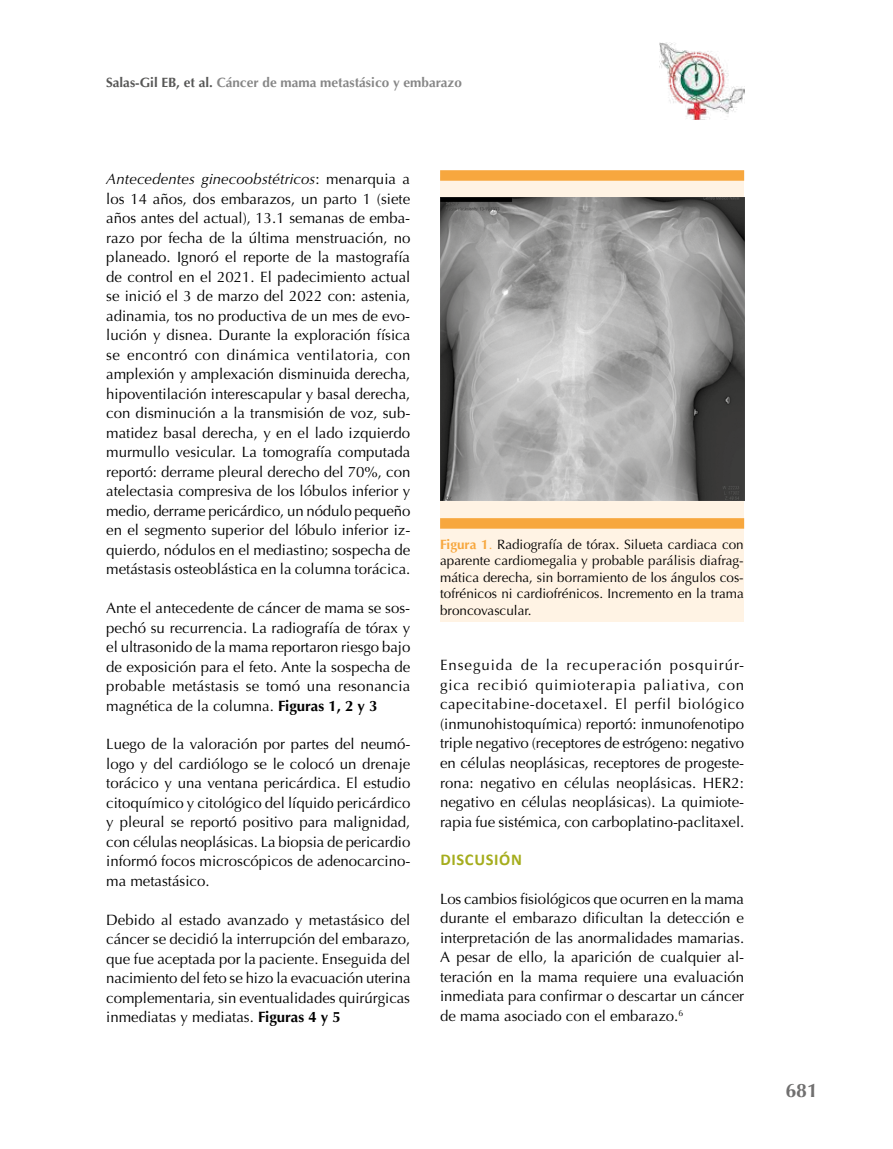
<style>
.page{position:relative;width:893px;height:1149px;background:#fff}
.page>*{position:absolute;margin:0;border:0;box-sizing:border-box;transform-origin:0 0}
.t1{font:700 19.5px "Optima";color:#706f6f}
.t2{font:700 16.5px "Calibri";letter-spacing:.04em;color:#a5ad1d}
.t3{font:15px/19.5px "Optima";color:#000;text-align:justify}
.t4{font:13.5px/16.5px "Optima";color:#000;text-align:justify}
.t5{font:700 13.5px "Optima";color:#878787}
.s1{color:#575756}
.s2{font-style:italic}
.s3{font-weight:700}
.s4{font-weight:700;color:#f7a73e}
.s5{color:#f7a73e}
</style>
<div class="page">
<div style="left:440px;top:177px;width:304px;height:444px;background:#fff3e4"></div>
<div style="left:440px;top:518px;width:304px;height:10px;background:#f7a73e"></div>
<div style="left:440px;top:170px;width:304px;height:11px;background:#f7a73e"></div>
<img style="left:440px;top:197px;width:304px;height:303px">
<img style="left:659px;top:43px;width:85px;height:76px">
<p class="t5" style="left:106px;top:75px;width:357px"><span class="s1">Salas-Gil EB, et al.</span> Cáncer de mama metastásico y embarazo</p>
<p class="t3" style="left:106px;top:169px;width:306px"><span class="s2">Antecedentes ginecoobstétricos</span>: menarquia a los 14 años, dos embarazos, un parto 1 (siete años antes del actual), 13.1 semanas de emba&shy;razo por fecha de la última menstruación, no planeado. Ignoró el reporte de la mastografía de control en el 2021. El padecimiento actual se inició el 3 de marzo del 2022 con: astenia, adinamia, tos no productiva de un mes de evo&shy;lución y disnea. Durante la exploración física se encontró con dinámica ventilatoria, con amplexión y amplexación disminuida derecha, hipoventilación interescapular y basal derecha, con disminución a la transmisión de voz, sub&shy;matidez basal derecha, y en el lado izquierdo murmullo vesicular. La tomografía computada reportó: derrame pleural derecho del 70%, con atelectasia compresiva de los lóbulos inferior y medio, derrame pericárdico, un nódulo pequeño en el segmento superior del lóbulo inferior iz&shy;quierdo, nódulos en el mediastino; sospecha de metástasis osteoblástica en la columna torácica.</p>
<p class="t3" style="left:106px;top:598px;width:306px">Ante el antecedente de cáncer de mama se sos&shy;pechó su recurrencia. La radiografía de tórax y el ultrasonido de la mama reportaron riesgo bajo de exposición para el feto. Ante la sospecha de probable metástasis se tomó una resonancia magnética de la columna. <span class="s3">Figuras 1, 2 y 3</span></p>
<p class="t3" style="left:106px;top:734px;width:306px">Luego de la valoración por partes del neumó&shy;logo y del cardiólogo se le colocó un drenaje torácico y una ventana pericárdica. El estudio citoquímico y citológico del líquido pericárdico y pleural se reportó positivo para malignidad, con células neoplásicas. La biopsia de pericardio informó focos microscópicos de adenocarcino&shy;ma metastásico.</p>
<p class="t3" style="left:106px;top:909px;width:306px">Debido al estado avanzado y metastásico del cáncer se decidió la interrupción del embarazo, que fue aceptada por la paciente. Enseguida del nacimiento del feto se hizo la evacuación uterina complementaria, sin eventualidades quirúrgicas inmediatas y mediatas. <span class="s3">Figuras 4 y 5</span></p>
<p class="t4" style="left:440px;top:536px;width:305px"><span class="s4">Figura 1</span><span class="s5">.</span> Radiografía de tórax. Silueta cardiaca con aparente cardiomegalia y probable parálisis diafrag&shy;mática derecha, sin borramiento de los ángulos cos&shy;tofrénicos ni cardiofrénicos. Incremento en la trama broncovascular.</p>
<p class="t3" style="left:440px;top:655px;width:306px">Enseguida de la recuperación posquirúr&shy;gica recibió quimioterapia paliativa, con capecitabine-docetaxel. El perfil biológico (inmunohistoquímica) reportó: inmunofenotipo triple negativo (receptores de estrógeno: negativo en células neoplásicas, receptores de progeste&shy;rona: negativo en células neoplásicas. HER2: negativo en células neoplásicas). La quimiote&shy;rapia fue sistémica, con carboplatino-paclitaxel.</p>
<p class="t2" style="left:440px;top:848px;width:83px">DISCUSIÓN</p>
<p class="t3" style="left:440px;top:888px;width:306px">Los cambios fisiológicos que ocurren en la mama durante el embarazo dificultan la detección e interpretación de las anormalidades mamarias.<br>A pesar de ello, la aparición de cualquier al&shy;teración en la mama requiere una evaluación inmediata para confirmar o descartar un cáncer de mama asociado con el embarazo.<sup>6</sup></p>
<h1 class="t1" style="left:785px;top:1079px;width:34px">681</h1>
</div>
